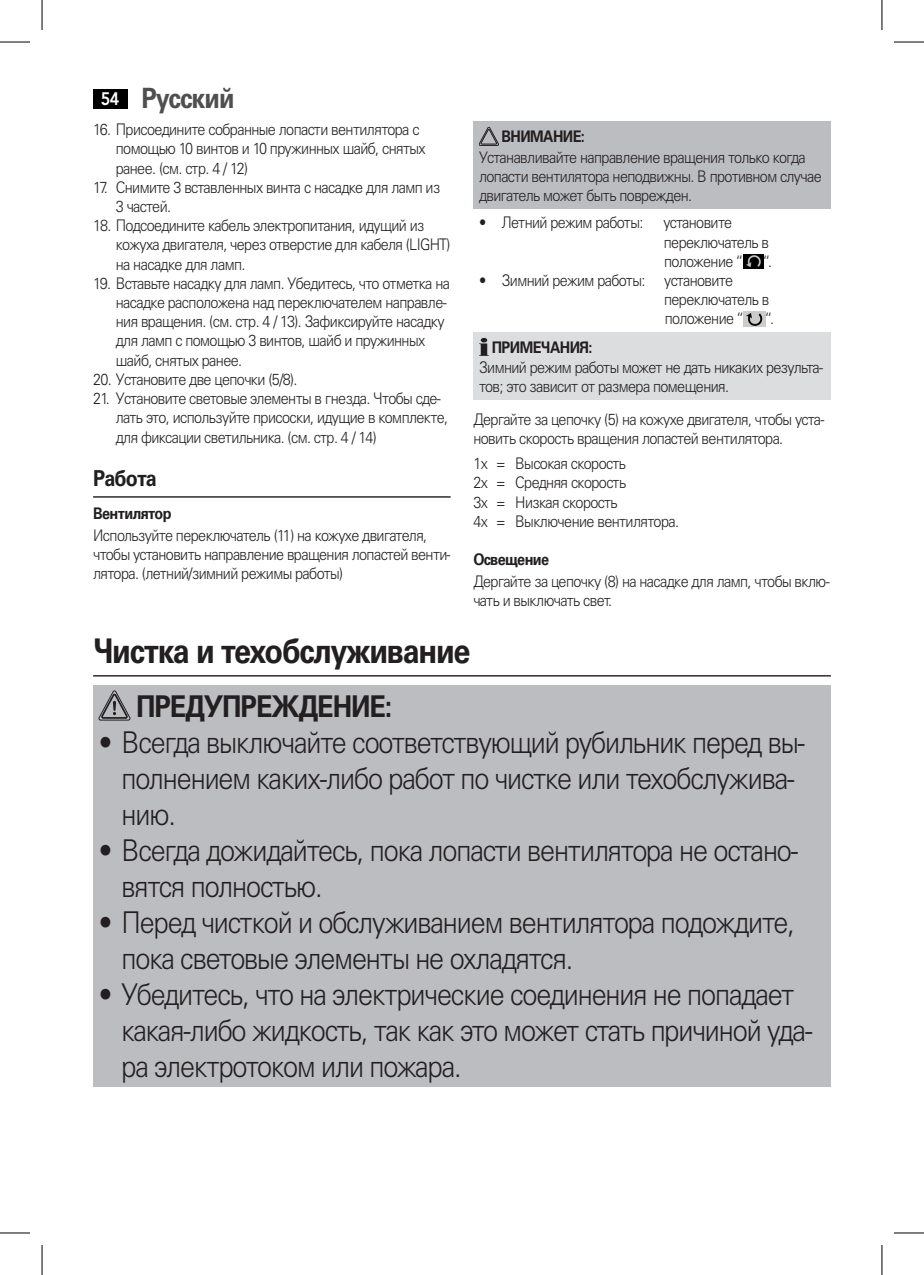
<style>
.page{position:relative;width:924px;height:1275px;background:#fff}
.page>*{position:absolute;margin:0;border:0;box-sizing:border-box;transform-origin:0 0}
.t1{font:700 34px "Univers LTCYR 65";letter-spacing:-.04em;color:#231f20;scale:.9 1}
.t2{font:300 30px/36px "Univers LTCYR 45";letter-spacing:-.04em;color:#231f20;scale:.9 1}
.t3{font:700 30px "Univers LTCYR 65";letter-spacing:-.04em;color:#231f20;scale:.9 1}
.t4{font:700 28px "Univers LTCYR 65";letter-spacing:-.04em;color:#504f4f;scale:.9 1}
.t5{font:700 22px "Univers LTCYR 65";letter-spacing:-.04em;color:#231f20;scale:.9 1}
.t6{font:300 16px/19.2px "Univers LTCYR 45";letter-spacing:-.04em;color:#231f20;scale:.9 1}
.t7{font:700 16px "Univers LTCYR 65";letter-spacing:-.04em;color:#231f20;scale:.9 1}
.s1{font-family:"Avenir LT Pro";font-weight:800;font-size:18px;color:#fff}
</style>
<div class="page">
<div style="left:93px;top:89px;width:34px;height:20px;background:#000"></div>
<hr style="left:93px;top:496px;width:357px;height:1px;background:#231f20">
<div style="left:473px;top:121px;width:357px;height:88px;background:#bcbdc0"></div>
<svg style="left:479px;top:127px;width:19px;height:19px"></svg>
<img style="left:743px;top:254px;width:20px;height:15px">
<img style="left:743px;top:311px;width:22px;height:15px">
<div style="left:473px;top:332px;width:357px;height:68px;background:#dcdddf"></div>
<svg style="left:479px;top:338px;width:9px;height:18px"></svg>
<hr style="left:93px;top:675px;width:737px;height:1px;background:#231f20">
<div style="left:93px;top:685px;width:737px;height:401px;background:#bcbdc0"></div>
<svg style="left:99px;top:690px;width:31px;height:30px"></svg>
<hr style="left:0;top:42px;width:30px;height:1px;background:#000">
<hr style="left:893px;top:42px;width:30px;height:1px;background:#000">
<hr style="left:0;top:1232px;width:30px;height:1px;background:#000">
<hr style="left:893px;top:1232px;width:30px;height:1px;background:#000">
<hr style="left:42px;top:0;width:1px;height:30px;background:#000">
<hr style="left:42px;top:1245px;width:1px;height:30px;background:#000">
<hr style="left:881px;top:0;width:1px;height:30px;background:#000">
<hr style="left:881px;top:1245px;width:1px;height:30px;background:#000">
<h3 class="t4" style="left:101px;top:78px;width:150px"><span class="s1">54</span> Русский</h3>
<p class="t6" style="left:116px;top:119px;width:346px;text-indent:-23px">16. Присоедините собранные лопасти вентилятора с помощью 10 винтов и 10 пружинных шайб, снятых ранее. (см. стр. 4 / 12)</p>
<p class="t6" style="left:116px;top:177px;width:362px;text-indent:-23px">17. Снимите 3 вставленных винта с насадке для ламп из<br>3 частей.</p>
<p class="t6" style="left:116px;top:215px;width:373px;text-indent:-23px">18. Подсоедините кабель электропитания, идущий из кожуха двигателя, через отверстие для кабеля (LIGHT) на насадке для ламп.</p>
<p class="t6" style="left:116px;top:273px;width:372px;text-indent:-23px">19. Вставьте насадку для ламп. Убедитесь, что отметка на насадке расположена над переключателем направле&shy;ния вращения. (см. стр. 4 / 13). Зафиксируйте насадку для ламп с помощью 3 винтов, шайб и пружинных шайб, снятых ранее.</p>
<p class="t6" style="left:93px;top:369px;width:229px">20. Установите две цепочки (5/8).</p>
<p class="t6" style="left:116px;top:388px;width:370px;text-indent:-23px">21. Установите световые элементы в гнезда. Чтобы сде&shy;лать это, используйте присоски, идущие в комплекте, для фиксации светильника. (см. стр. 4 / 14)</p>
<h3 class="t5" style="left:93px;top:463px;width:72px">Работа</h3>
<p class="t7" style="left:93px;top:502px;width:89px">Вентилятор</p>
<p class="t6" style="left:93px;top:525px;width:398px">Используйте переключатель (11) на кожухе двигателя, чтобы установить направление вращения лопастей венти&shy;лятора. (летний/зимний режимы работы)</p>
<p class="t7" style="left:501px;top:125px;width:94px">ВНИМАНИЕ:</p>
<p class="t6" style="left:479px;top:147px;width:382px">Устанавливайте направление вращения только когда лопасти вентилятора неподвижны. В противном случае двигатель может быть поврежден.</p>
<p class="t6" style="left:663px;top:213px;width:122px;text-indent:-185px">• Летний режим работы: установите переключатель в положение “ “.</p>
<p class="t6" style="left:663px;top:270px;width:118px;text-indent:-185px">• Зимний режим работы: установите переключатель в положение “</p>
<p class="t6" style="left:764px;top:309px;width:12px">“.</p>
<p class="t7" style="left:491px;top:336px;width:113px">ПРИМЕЧАНИЯ:</p>
<p class="t6" style="left:479px;top:357px;width:384px">Зимний режим работы может не дать никаких результа&shy;тов; это зависит от размера помещения.</p>
<p class="t6" style="left:473px;top:409px;width:391px">Дергайте за цепочку (5) на кожухе двигателя, чтобы уста&shy;новить скорость вращения лопастей вентилятора.</p>
<p class="t6" style="left:473px;top:453px;width:230px">1x = Высокая скорость<br>2x = Средняя скорость<br>3x = Низкая скорость<br>4x = Выключение вентилятора.</p>
<p class="t7" style="left:473px;top:548px;width:86px">Освещение</p>
<p class="t6" style="left:473px;top:571px;width:397px">Дергайте за цепочку (8) на насадке для ламп, чтобы вклю&shy;чать и выключать свет.</p>
<h1 class="t1" style="left:93px;top:627px;width:421px">Чистка и техобслуживание</h1>
<h2 class="t3" style="left:136px;top:685px;width:286px">ПРЕДУПРЕЖДЕНИЕ:</h2>
<h2 class="t2" style="left:121px;top:723px;width:760px;text-indent:-23px">• Всегда выключайте соответствующий рубильник перед вы&shy;полнением каких-либо работ по чистке или техобслужива&shy;нию.</h2>
<h2 class="t2" style="left:121px;top:831px;width:753px;text-indent:-23px">• Всегда дожидайтесь, пока лопасти вентилятора не остано&shy;вятся полностью.</h2>
<h2 class="t2" style="left:121px;top:903px;width:749px;text-indent:-23px">• Перед чисткой и обслуживанием вентилятора подождите, пока световые элементы не охладятся.</h2>
<h2 class="t2" style="left:121px;top:975px;width:769px;text-indent:-23px">• Убедитесь, что на электрические соединения не попадает какая-либо жидкость, так как это может стать причиной уда&shy;ра электротоком или пожара.</h2>
</div>
